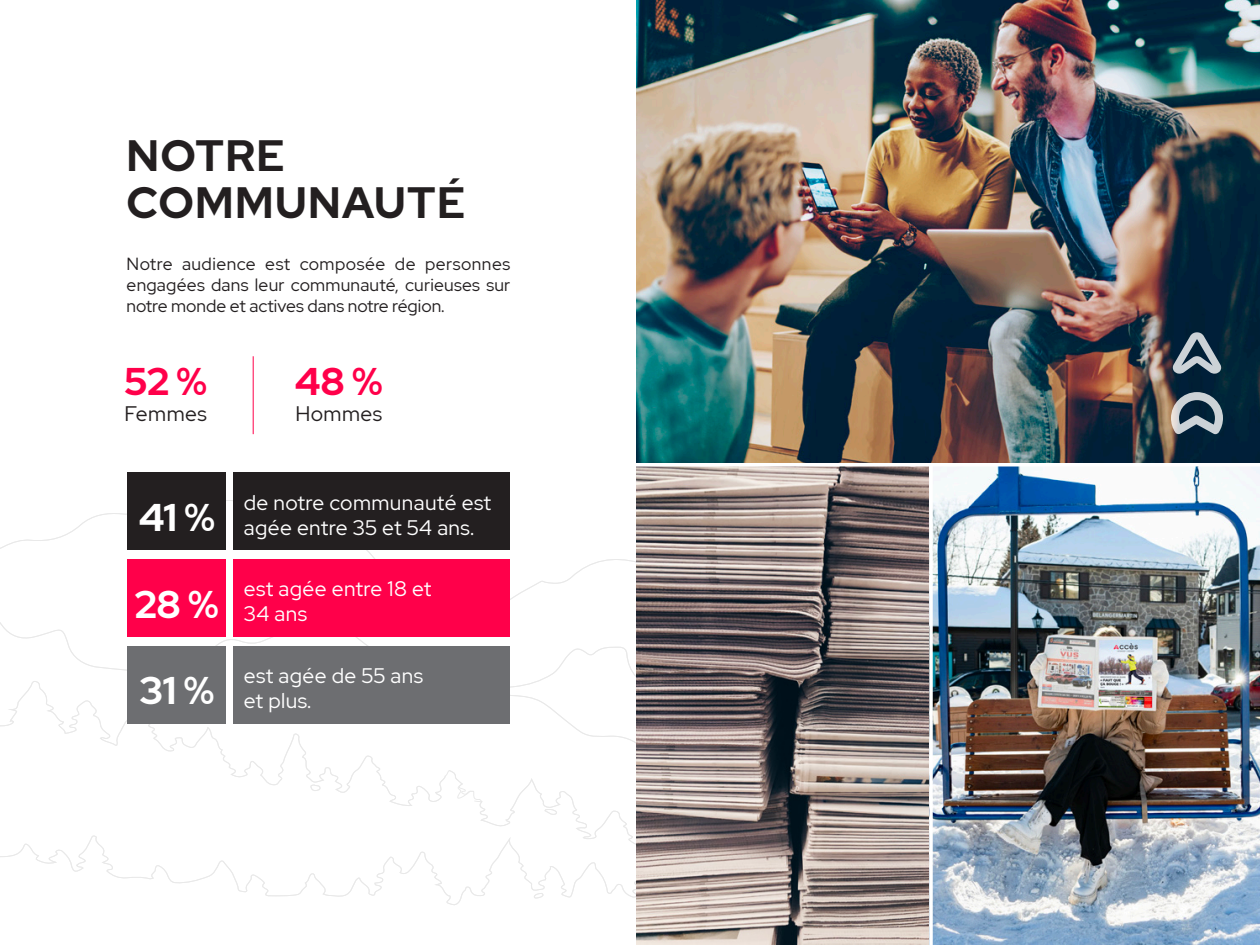
<style>
.page{position:relative;width:1260px;height:945px;background:#fff}
.page>*{position:absolute;margin:0;border:0;box-sizing:border-box;transform-origin:0 0}
.t1{font:700 43.75px/47.2px "Red Hat Display";letter-spacing:.03em;color:#231f20}
.t2{font:700 38.5px "Red Hat Display";color:#ff004a}
.t3{font:21px/25.2px "Red Hat Display";letter-spacing:.02em;color:#fff}
.t4{font:21px "Red Hat Display";letter-spacing:.02em;color:#231f20}
.t5{font:17.5px/21px "Red Hat Display";color:#231f20;text-align:justify}
</style>
<div class="page">
<svg style="left:0;top:517px;width:636px;height:388px"></svg>
<svg style="left:498px;top:517px;width:138px;height:291px"></svg>
<svg style="left:534px;top:892px;width:10px;height:7px"></svg>
<svg style="left:9px;top:719px;width:4px;height:4px"></svg>
<svg style="left:310px;top:784px;width:11px;height:8px"></svg>
<svg style="left:544px;top:808px;width:14px;height:9px"></svg>
<img style="left:636px;top:0;width:624px;height:945px">
<hr style="left:630px;top:463px;width:630px;height:3px;background:#fff">
<svg style="left:929px;top:466px;width:4px;height:479px"></svg>
<div style="left:233px;top:473px;width:277px;height:77px;background:#231f20"></div>
<div style="left:128px;top:473px;width:98px;height:77px;background:#231f20"></div>
<div style="left:233px;top:646px;width:277px;height:78px;background:#6d6e71"></div>
<div style="left:128px;top:646px;width:98px;height:78px;background:#6d6e71"></div>
<div style="left:233px;top:559px;width:277px;height:78px;background:#ff004a"></div>
<div style="left:128px;top:559px;width:98px;height:78px;background:#ff004a"></div>
<hr style="left:253px;top:356px;width:1px;height:78px;background:#ff004a">
<svg style="left:1172px;top:332px;width:50px;height:42px;background:#586c7b"></svg>
<svg style="left:1171px;top:392px;width:52px;height:43px;background:#6b7a86"></svg>
<h1 class="t1" style="left:127px;top:135px;width:340px">NOTRE<br>COMMUNAUTÉ</h1>
<p class="t5" style="left:127px;top:255px;width:385px">Notre audience est composée de personnes engagées dans leur communauté, curieuses sur notre monde et actives dans notre région.</p>
<h2 class="t2" style="left:124px;top:367px;width:84px">52 %</h2>
<p class="t4" style="left:125px;top:405px;width:84px">Femmes</p>
<h2 class="t2" style="left:295px;top:367px;width:89px">48 %</h2>
<p class="t4" style="left:295px;top:405px;width:88px">Hommes</p>
<p class="t3" style="left:139px;top:491px;width:354px;text-indent:105px">de notre communauté est<br><sup>41</sup> <sup>%</sup> agée entre 35 et 54 ans.</p>
<p class="t3" style="left:135px;top:578px;width:298px;text-indent:109px">est agée entre 18 et<br><sup>28</sup> <sup>%</sup> 34 ans</p>
<p class="t3" style="left:139px;top:665px;width:285px;text-indent:104px">est agée de 55 ans<br><sup>31</sup> <sup>%</sup> et plus.</p>
</div>
